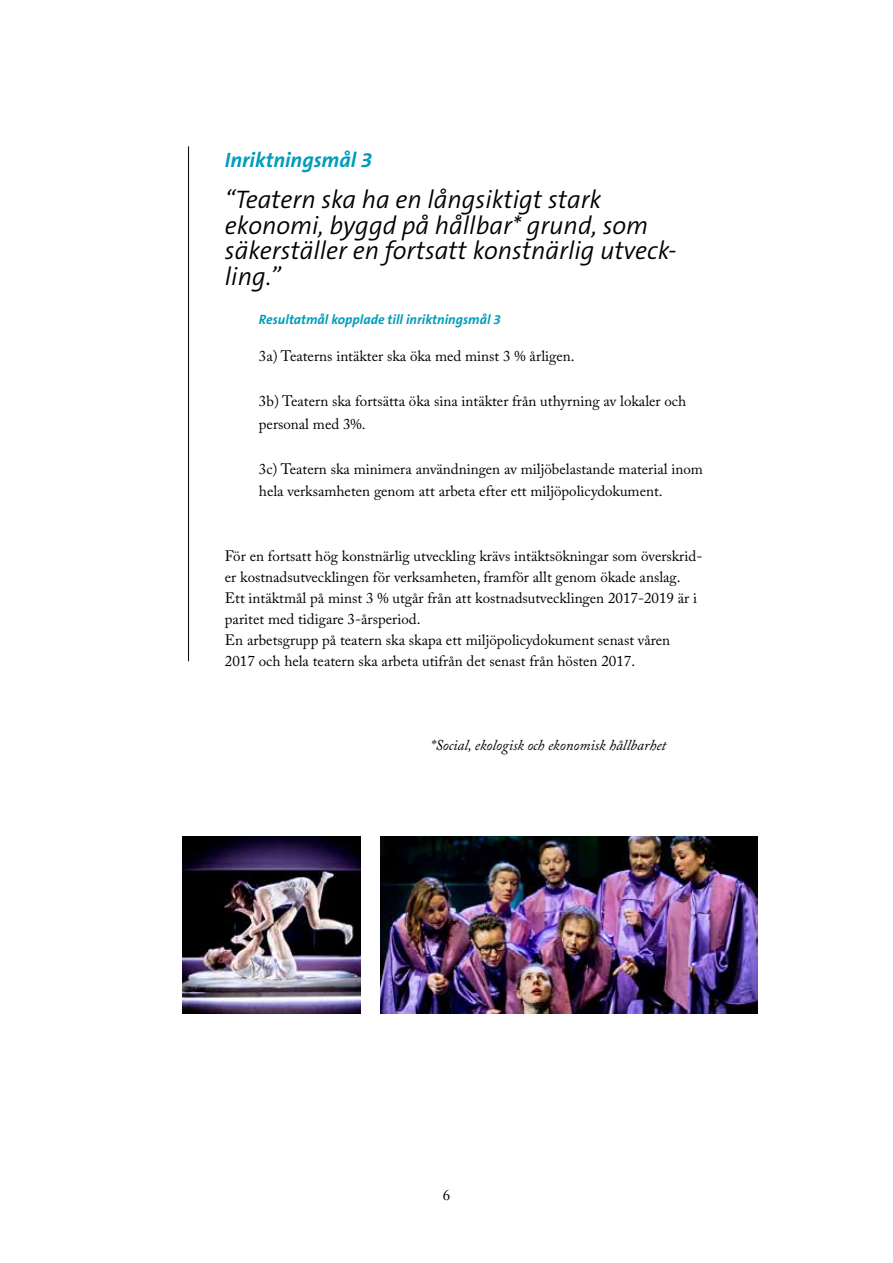
<style>
.page{position:relative;width:893px;height:1263px;background:#fff}
.page>*{position:absolute;margin:0;border:0;box-sizing:border-box;transform-origin:0 0}
.t1{font:italic 300 25.5px/25.5px "The Sans B W4";color:#000}
.t2{font:italic 700 21px "The Sans B W7";color:#009dbb}
.t3{font:15px/21px "Adobe Caslon Pro";color:#000}
.t4{font:italic 15px "Adobe Caslon Pro";color:#000}
.t5{font:italic 700 13.5px "The Sans B W7";color:#009dbb}
</style>
<div class="page">
<hr style="left:188px;top:146px;width:1px;height:515px;background:#000">
<img style="left:381px;top:836px;width:377px;height:178px">
<img style="left:183px;top:836px;width:177px;height:178px">
<h2 class="t2" style="left:225px;top:147px;width:149px">Inriktningsmål 3</h2>
<h1 class="t1" style="left:225px;top:188px;width:453px">“Teatern ska ha en långsiktigt stark ekonomi, byggd på hållbar* grund, som säkerställer en fortsatt konstnärlig utveck&shy;ling.”</h1>
<p class="t5" style="left:259px;top:311px;width:243px">Resultatmål kopplade till inriktningsmål 3</p>
<p class="t3" style="left:259px;top:345px;width:317px">3a) Teaterns intäkter ska öka med minst 3 % årligen.</p>
<p class="t3" style="left:259px;top:390px;width:429px;line-height:22.5px">3b) Teatern ska fortsätta öka sina intäkter från uthyrning av lokaler och personal med 3%.</p>
<p class="t3" style="left:259px;top:457px;width:446px;line-height:22.5px">3c) Teatern ska minimera användningen av miljöbelastande material inom hela verksamheten genom att arbeta efter ett miljöpolicydokument.</p>
<p class="t3" style="left:225px;top:545px;width:479px">För en fortsatt hög konstnärlig utveckling krävs intäktsökningar som överskrid&shy;er kostnadsutvecklingen för verksamheten, framför allt genom ökade anslag.<br>Ett intäktmål på minst 3 % utgår från att kostnadsutvecklingen 2017-2019 är i paritet med tidigare 3-årsperiod.<br>En arbetsgrupp på teatern ska skapa ett miljöpolicydokument senast våren 2017 och hela teatern ska arbeta utifrån det senast från hösten 2017.</p>
<p class="t4" style="left:431px;top:736px;width:237px">*Social, ekologisk och ekonomisk hållbarhet</p>
<p class="t3" style="left:443px;top:1184px;width:9px">6</p>
</div>
